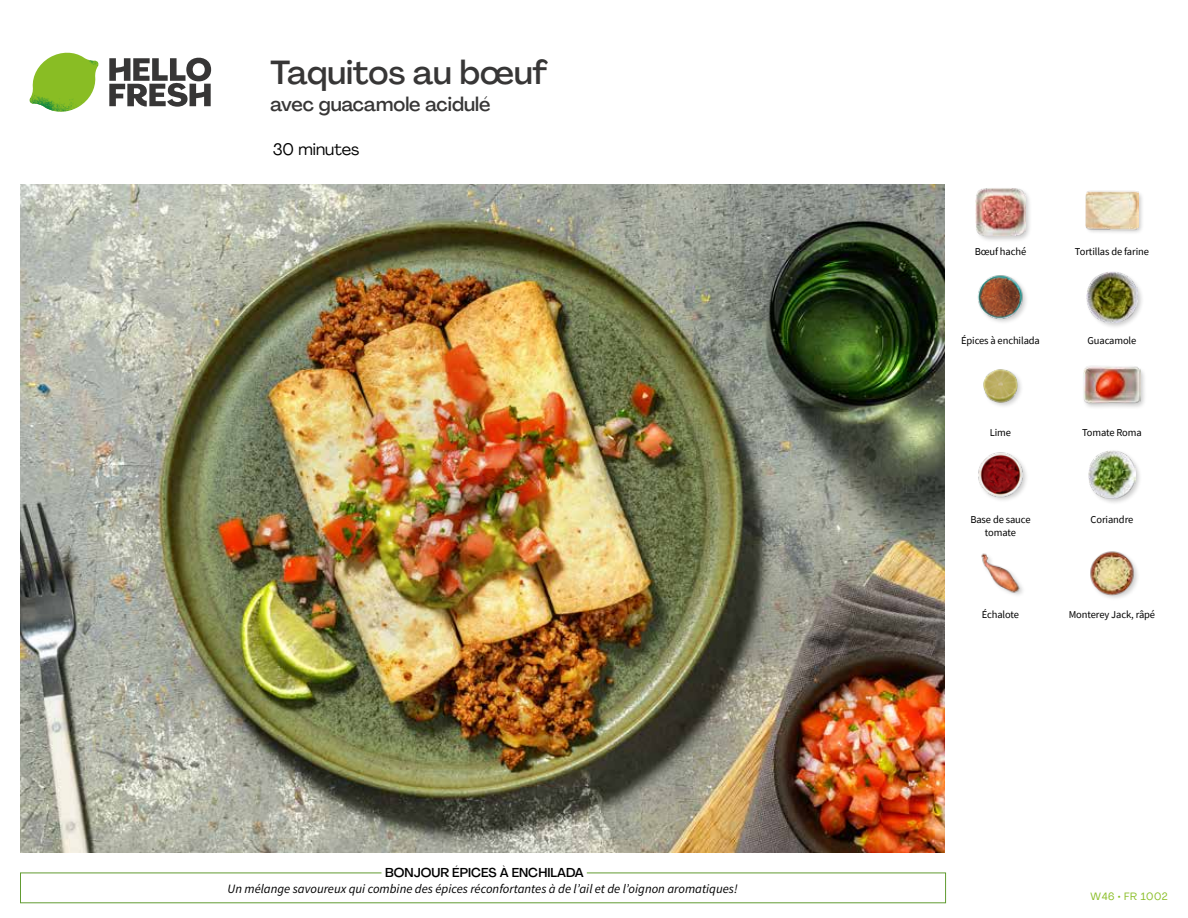
<style>
.page{position:relative;width:1188px;height:918px;background:#fff}
.page>*{position:absolute;margin:0;border:0;box-sizing:border-box;transform-origin:0 0}
.t1{font:500 33px "Agrandir";letter-spacing:-.005em;color:#373636}
.t2{font:500 19.5px "Agrandir";color:#373636}
.t3{font:16.5px "Agrandir";color:#000}
.t4{font:italic 12.75px "Source Sans Pro";color:#000}
.t5{font:500 12.75px "Agrandir";color:#000}
.t6{font:10.5px/13.5px "Source Sans Pro";letter-spacing:-.01em;color:#000;text-align:center}
.t7{font:10.5px "Agrandir";letter-spacing:.05em;color:#89bd24}
</style>
<div class="page">
<svg style="left:109px;top:57px;width:102px;height:50px"></svg>
<svg style="left:34px;top:53px;width:62px;height:40px"></svg>
<img style="left:67px;top:53px;width:32px;height:26px">
<img style="left:33px;top:75px;width:59px;height:11px">
<img style="left:29px;top:79px;width:61px;height:33px">
<img style="left:65px;top:86px;width:27px;height:25px">
<img style="left:21px;top:184px;width:924px;height:668px">
<img style="left:1090px;top:551px;width:48px;height:48px">
<img style="left:981px;top:553px;width:42px;height:42px">
<div style="left:1087px;top:450px;width:56px;height:55px;background:#000;opacity:.2"></div>
<img style="left:1088px;top:451px;width:48px;height:47px">
<img style="left:978px;top:452px;width:49px;height:48px">
<div style="left:1082px;top:366px;width:65px;height:44px;background:#000;opacity:.2"></div>
<img style="left:1083px;top:365px;width:58px;height:45px">
<div style="left:982px;top:368px;width:42px;height:41px;background:#000;opacity:.2"></div>
<img style="left:982px;top:368px;width:37px;height:37px">
<div style="left:1085px;top:271px;width:60px;height:59px;background:#000;opacity:.2"></div>
<img style="left:1087px;top:271px;width:50px;height:51px">
<img style="left:977px;top:275px;width:49px;height:47px">
<div style="left:1085px;top:191px;width:59px;height:44px;background:#000;opacity:.2"></div>
<img style="left:1086px;top:191px;width:52px;height:44px">
<div style="left:975px;top:187px;width:57px;height:56px;background:#000;opacity:.2"></div>
<img style="left:976px;top:187px;width:49px;height:50px">
<h1 class="t1" style="left:271px;top:52px;width:279px">Taquitos au bœuf</h1>
<h2 class="t2" style="left:271px;top:92px;width:221px">avec guacamole acidulé</h2>
<h3 class="t3" style="left:273px;top:139px;width:88px">30 minutes</h3>
<p class="t5" style="left:385px;top:864px;width:200px">BONJOUR ÉPICES À ENCHILADA</p>
<p class="t4" style="left:228px;top:881px;width:512px">Un mélange savoureux qui combine des épices réconfortantes à de l’ail et de l’oignon aromatiques!</p>
<p class="t6" style="left:975px;top:245px;width:53px">Bœuf haché</p>
<p class="t6" style="left:961px;top:333px;width:80px">Épices à enchilada</p>
<p class="t6" style="left:1075px;top:245px;width:76px">Tortillas de farine</p>
<p class="t6" style="left:1088px;top:333px;width:50px">Guacamole</p>
<p class="t6" style="left:990px;top:425px;width:23px">Lime</p>
<p class="t6" style="left:1082px;top:425px;width:61px">Tomate Roma</p>
<p class="t6" style="left:970px;top:513px;width:62px">Base de sauce tomate</p>
<p class="t6" style="left:1091px;top:513px;width:44px">Coriandre</p>
<p class="t6" style="left:982px;top:608px;width:39px">Échalote</p>
<p class="t6" style="left:1069px;top:608px;width:88px">Monterey Jack, râpé</p>
<p class="t7" style="left:1091px;top:890px;width:79px">W46 • FR 1002</p>
</div>
